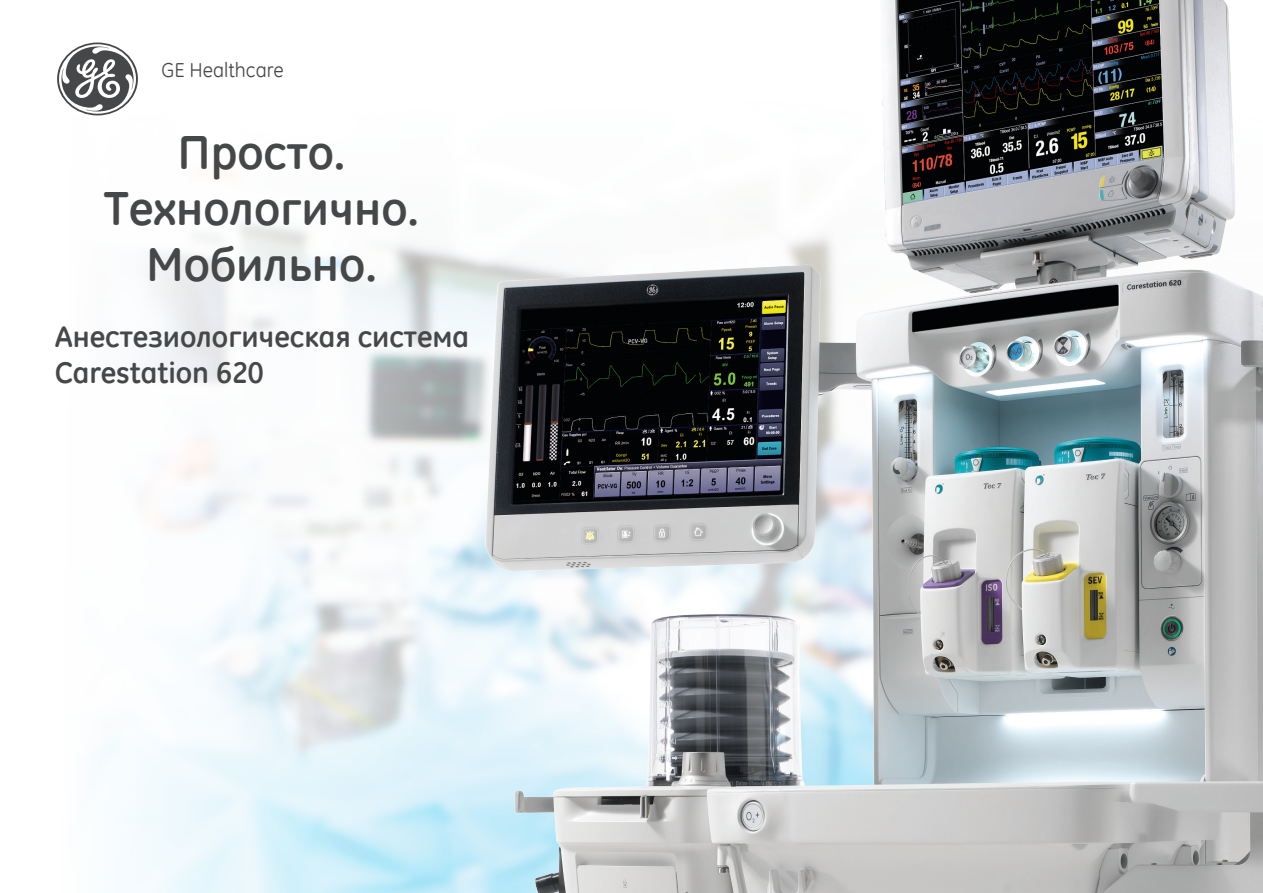
<style>
.page{position:relative;width:1263px;height:893px;background:#fff}
.page>*{position:absolute;margin:0;border:0;box-sizing:border-box;transform-origin:0 0}
._13_5pt_15-contents{font:700 48px/55.8px "GE Inspira";color:#464748;text-align:center}
._22pt_25-subhead{font:700 30px/36.2px "GE Inspira";color:#464748}
._13_5pt_15-business{font:20.25px "GE Inspira";color:#464748}
</style>
<div class="page">
<svg style="left:57px;top:43px;width:81px;height:72px"></svg>
<img style="left:436px;top:0;width:827px;height:893px">
<p class="_13_5pt_15-business" style="left:162px;top:57px;width:124px">GE Healthcare</p>
<p class="_13_5pt_15-contents" style="left:104px;top:123px;width:317px">Просто.<br>Технологично.<br>Мобильно.</p>
<p class="_22pt_25-subhead" style="left:55px;top:318px;width:416px">Анестезиологическая система<br>Carestation 620</p>
</div>
